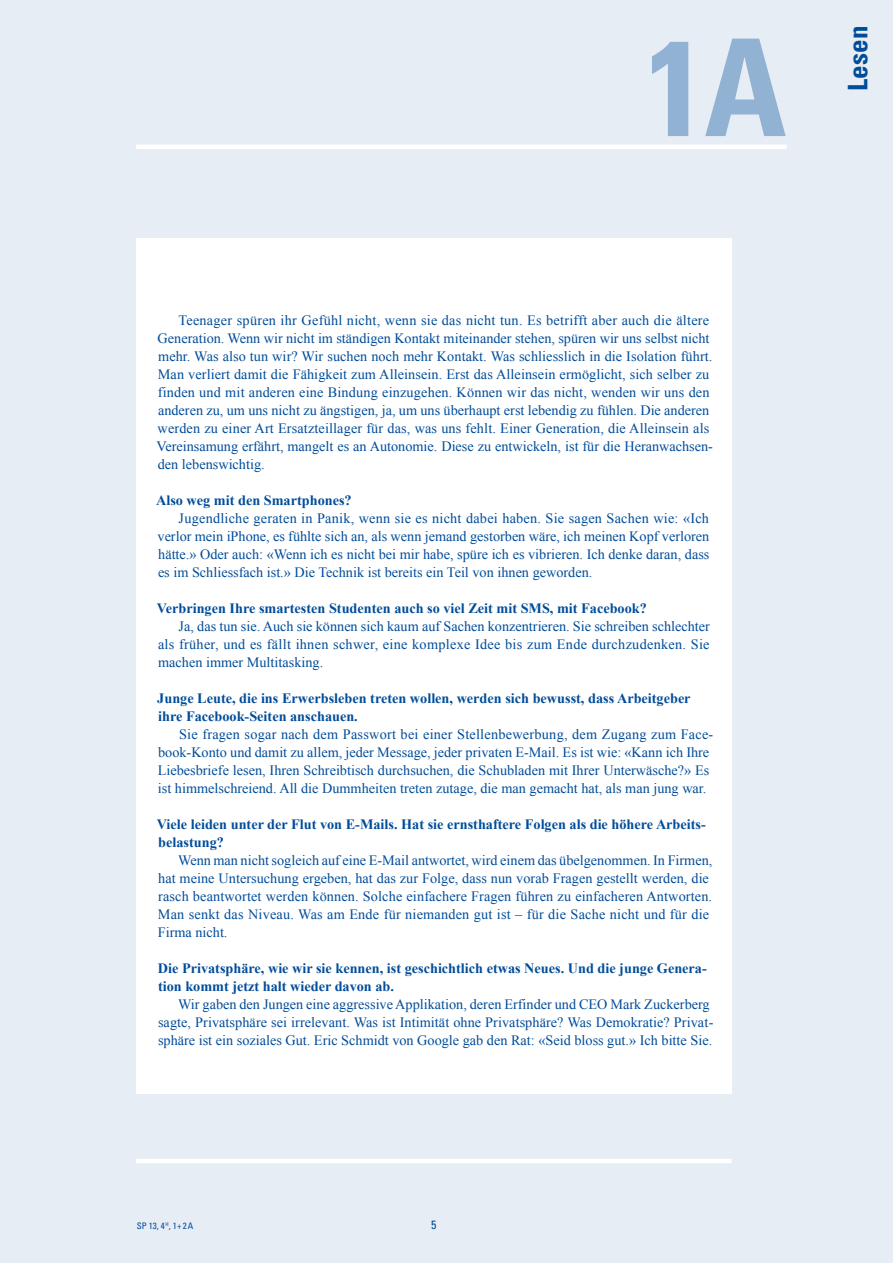
<style>
.page{position:relative;width:893px;height:1263px;background:#e6edf5}
.page>*{position:absolute;margin:0;border:0;box-sizing:border-box;transform-origin:0 0}
.t1{font:700 condensed 135px "Univers LT Std";color:#91b2d3}
.t2{font:700 condensed 27px "Univers LT Std";letter-spacing:.015em;color:#004c99}
.t3{font:14.25px/18px "Times New Roman";color:#004c99}
.t4{font:700 14.25px/18px "Times New Roman";color:#004c99}
.t5{font:condensed 12px "Univers LT Std";color:#004c99}
.t6{font:condensed 9px "Univers LT Std";color:#004c99}
</style>
<div class="page">
<hr style="left:136px;top:145px;width:651px;height:4px;background:#fff">
<hr style="left:136px;top:1159px;width:595px;height:4px;background:#fff">
<div style="left:136px;top:238px;width:595px;height:855px;background:#fff"></div>
<h1 class="t1" style="left:645px;top:5px;width:143px">1A</h1>
<h2 class="t2" style="left:841px;top:91px;width:67px;rotate:-90deg">Lesen</h2>
<p class="t3" style="left:157px;top:311px;width:558px;text-indent:22px">Teenager spüren ihr Gefühl nicht, wenn sie das nicht tun. Es betrifft aber auch die ältere Generation. Wenn wir nicht im ständigen Kontakt miteinander stehen, spüren wir uns selbst nicht mehr. Was also tun wir? Wir suchen noch mehr Kontakt. Was schliesslich in die Isolation führt.<br>Man verliert damit die Fähigkeit zum Alleinsein. Erst das Alleinsein ermöglicht, sich selber zu finden und mit anderen eine Bindung einzugehen. Können wir das nicht, wenden wir uns den anderen zu, um uns nicht zu ängstigen, ja, um uns überhaupt erst lebendig zu fühlen. Die anderen werden zu einer Art Ersatzteillager für das, was uns fehlt. Einer Generation, die Alleinsein als Vereinsamung erfährt, mangelt es an Autonomie. Diese zu entwickeln, ist für die Heranwachsen&shy;den lebenswichtig.</p>
<p class="t4" style="left:156px;top:491px;width:197px">Also weg mit den Smartphones?</p>
<p class="t3" style="left:158px;top:509px;width:553px;text-align:justify;text-indent:21px">Jugendliche geraten in Panik, wenn sie es nicht dabei haben. Sie sagen Sachen wie: «Ich verlor mein iPhone, es fühlte sich an, als wenn jemand gestorben wäre, ich meinen Kopf verloren hätte.» Oder auch: «Wenn ich es nicht bei mir habe, spüre ich es vibrieren. Ich denke daran, dass es im Schliessfach ist.» Die Technik ist bereits ein Teil von ihnen geworden.</p>
<p class="t4" style="left:157px;top:599px;width:492px">Verbringen Ihre smartesten Studenten auch so viel Zeit mit SMS, mit Facebook?</p>
<p class="t3" style="left:158px;top:617px;width:553px;text-align:justify;text-indent:21px">Ja, das tun sie. Auch sie können sich kaum auf Sachen konzentrieren. Sie schreiben schlechter als früher, und es fällt ihnen schwer, eine komplexe Idee bis zum Ende durchzudenken. Sie machen immer Multitasking.</p>
<p class="t4" style="left:157px;top:689px;width:535px">Junge Leute, die ins Erwerbsleben treten wollen, werden sich bewusst, dass Arbeitgeber ihre Facebook-Seiten anschauen.</p>
<p class="t3" style="left:158px;top:725px;width:557px;text-indent:21px">Sie fragen sogar nach dem Passwort bei einer Stellenbewerbung, dem Zugang zum Face&shy;book-Konto und damit zu allem, jeder Message, jeder privaten E-Mail. Es ist wie: «Kann ich Ihre Liebesbriefe lesen, Ihren Schreibtisch durchsuchen, die Schubladen mit Ihrer Unterwäsche?» Es ist himmelschreiend. All die Dummheiten treten zutage, die man gemacht hat, als man jung war.</p>
<p class="t4" style="left:157px;top:815px;width:550px">Viele leiden unter der Flut von E-Mails. Hat sie ernsthaftere Folgen als die höhere Arbeits&shy;belastung?</p>
<p class="t3" style="left:158px;top:851px;width:556px;text-indent:20px">Wenn man nicht sogleich auf eine E-Mail antwortet, wird einem das übelgenommen. In Firmen, hat meine Untersuchung ergeben, hat das zur Folge, dass nun vorab Fragen gestellt werden, die rasch beantwortet werden können. Solche einfachere Fragen führen zu einfacheren Antworten.<br>Man senkt das Niveau. Was am Ende für niemanden gut ist – für die Sache nicht und für die Firma nicht.</p>
<p class="t4" style="left:158px;top:959px;width:550px">Die Privatsphäre, wie wir sie kennen, ist geschichtlich etwas Neues. Und die junge Genera&shy;tion kommt jetzt halt wieder davon ab.</p>
<p class="t3" style="left:158px;top:995px;width:557px;text-indent:20px">Wir gaben den Jungen eine aggressive Applikation, deren Erfinder und CEO Mark Zuckerberg sagte, Privatsphäre sei irrelevant. Was ist Intimität ohne Privatsphäre? Was Demokratie? Privat&shy;sphäre ist ein soziales Gut. Eric Schmidt von Google gab den Rat: «Seid bloss gut.» Ich bitte Sie.</p>
<p class="t6" style="left:137px;top:1220px;width:58px">SP 13, 4<sup>H</sup>, 1+2A</p>
<p class="t5" style="left:431px;top:1217px;width:7px">5</p>
</div>
